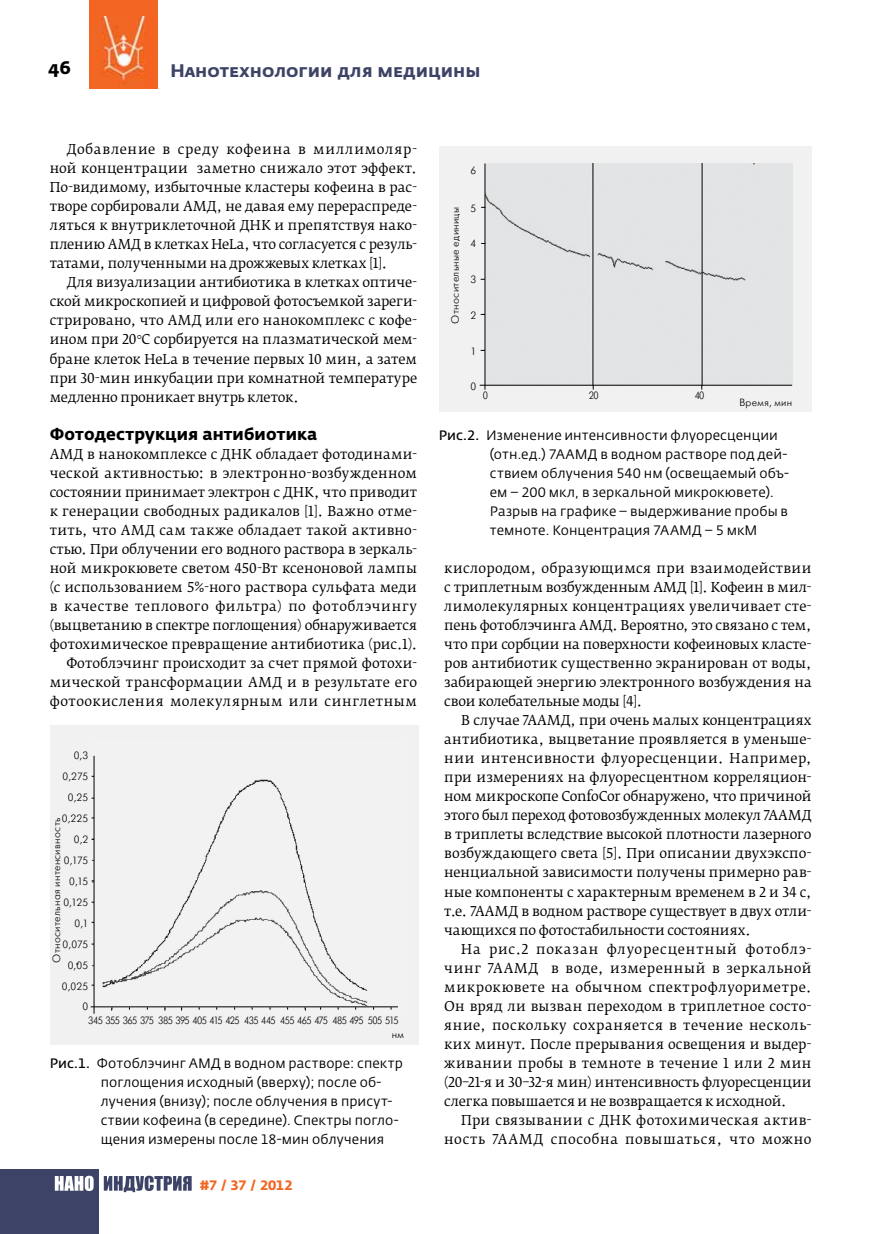
<style>
.page{position:relative;width:881px;height:1234px;background:#fff}
.page>*{position:absolute;margin:0;border:0;box-sizing:border-box;transform-origin:0 0}
.t1{font:700 18px "Fedra Sans Alt Pro";color:#3d4366}
.t2{font:700 18px "Fedra Sans Alt Pro";color:#000}
.t3{font:700 16.5px "Fedra Sans Pro";letter-spacing:.01em;color:#000}
.t4{font:13.5px/19px "Fedra Serif B Pro";letter-spacing:.005em;color:#000;text-align:justify}
.t5{font:13.5px/19px "Fedra Sans Pro";letter-spacing:.01em;color:#000}
.t6{font:13.5px/19px "Fedra Serif B Pro";letter-spacing:.03em;color:#000;text-align:right}
.t7{font:700 13.5px "Fedra Sans Alt Pro";color:#f26522}
.t8{font:10.5px/21px "Futuris Light C";letter-spacing:.02em;color:#000;text-align:right}
.t9{font:10.5px/14.7px "Futuris Light C";letter-spacing:-.065em;color:#000}
.t10{font:10.5px "Futuris Light C";letter-spacing:.02em;color:#000;scale:.91 1}
.s1{font-style:inherit}
</style>
<div class="page">
<div style="left:89px;top:0;width:69px;height:89px;background:#f26522"></div>
<img style="left:94px;top:17px;width:52px;height:67px">
<div style="left:0;top:1169px;width:99px;height:64px;background:#3d4366"></div>
<svg style="left:55px;top:1175px;width:39px;height:15px"></svg>
<svg style="left:104px;top:1175px;width:87px;height:16px"></svg>
<div style="left:438px;top:146px;width:373px;height:265px;background:#f1f1f2"></div>
<div style="left:485px;top:163px;width:307px;height:222px;background:#e3e4e5"></div>
<hr style="left:484px;top:163px;width:1px;height:226px;background:#000">
<hr style="left:479px;top:385px;width:312px;height:1px;background:#000">
<div style="left:50px;top:725px;width:368px;height:319px;background:#f1f1f2"></div>
<img style="left:91px;top:755px;width:307px;height:258px">
<hr style="left:94px;top:755px;width:1px;height:258px;background:#000">
<hr style="left:91px;top:1006px;width:307px;height:1px;background:#000">
<h1 class="t2" style="left:48px;top:56px;width:24px">46</h1>
<h1 class="t1" style="left:170px;top:60px;width:311px">Нанотехнологии для медицины</h1>
<p class="t4" style="left:50px;top:140px;width:369px;text-indent:17px">Добавление в среду кофеина в миллимоляр&shy;ной концентрации заметно снижало этот эффект.<br>По-видимому, избыточные кластеры кофеина в рас&shy;творе сорбировали АМД, не давая ему перераспреде&shy;ляться к внутриклеточной ДНК и препятствуя нако&shy;плению АМД в клетках HeLa, что согласуется с резуль&shy;татами, полученными на дрожжевых клетках [1].</p>
<p class="t4" style="left:50px;top:273px;width:369px;text-indent:17px">Для визуализации антибиотика в клетках оптиче&shy;ской микроскопией и цифровой фотосъемкой зареги&shy;стрировано, что АМД или его нанокомплекс с кофе&shy;ином при 20 С сорбируется на плазматической мем&shy;бране клеток HeLa в течение первых 10 мин, а затем при 30-мин инкубации при комнатной температуре медленно проникает внутрь клеток.</p>
<p class="t3" style="left:50px;top:423px;width:269px">Фотодеструкция антибиотика</p>
<p class="t4" style="left:50px;top:444px;width:369px;text-align:right">АМД в нанокомплексе с ДНК обладает фотодинами&shy;ческой активностью: в электронно-возбужденном состоянии принимает электрон с ДНК, что приводит к генерации свободных радикалов [1]. Важно отме&shy;тить, что АМД сам также обладает такой активно&shy;стью. При облучении его водного раствора в зеркаль&shy;ной микрокювете светом 450-Вт ксеноновой лампы (с использованием 5%-ного раствора сульфата меди в качестве теплового фильтра) по фотоблэчингу (выцветанию в спектре поглощения) обнаруживается фотохимическое превращение антибиотика (рис.1).<br>Фотоблэчинг происходит за счет прямой фотохи&shy;мической трансформации АМД и в результате его фотоокисления молекулярным или синглетным</p>
<p class="t8" style="left:62px;top:744px;width:28px">0,3<br>0,275<br>0,25<br>0,225<br>0,2<br>0,175<br>0,15<br>0,125<br>0,1<br>0,075<br>0,05<br>0,025</p>
<p class="t9" style="left:88px;top:998px;width:312px;text-indent:-6px">0<br>345 355 365 375 385 395 405 415 425 435 445 455 465 475 485 495 505 515</p>
<p class="t8" style="left:392px;top:1023px;width:14px">нм</p>
<p class="t8" style="left:46px;top:962px;width:147px;rotate:-90deg">Относительная интенсивность</p>
<p class="t5" style="left:101px;top:1053px;width:303px;text-indent:-51px"><span class="s1">Рис.1.</span> Фотоблэчинг АМД в водном растворе: спектр поглощения исходный (вверху); после об&shy;лучения (внизу); после облучения в присут&shy;ствии кофеина (в середине). Спектры погло&shy;щения измерены после 18-мин облучения</p>
<p class="t7" style="left:200px;top:1175px;width:94px">#7 / 37 / 2012</p>
<p class="t8" style="left:445px;top:323px;width:118px;rotate:-90deg">Относительные единицы</p>
<p class="t8" style="left:470px;top:160px;width:7px">6</p>
<p class="t8" style="left:470px;top:198px;width:7px">5</p>
<p class="t8" style="left:470px;top:234px;width:7px">4</p>
<p class="t8" style="left:470px;top:269px;width:7px">3</p>
<p class="t8" style="left:470px;top:305px;width:7px">2</p>
<p class="t8" style="left:470px;top:341px;width:7px">1</p>
<p class="t8" style="left:470px;top:375px;width:7px">0</p>
<p class="t10" style="left:483px;top:390px;width:7px">0</p>
<p class="t10" style="left:588px;top:390px;width:12px">20</p>
<p class="t10" style="left:694px;top:390px;width:12px">40</p>
<p class="t8" style="left:739px;top:392px;width:54px">Время, мин</p>
<p class="t5" style="left:489px;top:425px;width:301px;text-indent:-51px"><span class="s1">Рис.2.</span> Изменение интенсивности флуоресценции (отн.ед.) 7ААМД в водном растворе под дей&shy;ствием облучения 540 нм (освещаемый объ&shy;ем – 200 мкл, в зеркальной микрокювете).<br>Разрыв на графике – выдерживание пробы в темноте. Концентрация 7ААМД – 5 мкМ</p>
<p class="t4" style="left:444px;top:558px;width:369px">кислородом, образующимся при взаимодействии с триплетным возбужденным АМД [1]. Кофеин в мил&shy;лимолекулярных концентрациях увеличивает сте&shy;пень фотоблэчинга АМД. Вероятно, это связано с тем, что при сорбции на поверхности кофеиновых класте&shy;ров антибиотик существенно экранирован от воды, забирающей энергию электронного возбуждения на свои колебательные моды [4].</p>
<p class="t4" style="left:444px;top:710px;width:369px;text-indent:17px">В случае 7ААМД, при очень малых концентрациях антибиотика, выцветание проявляется в уменьше&shy;нии интенсивности флуоресценции. Например, при измерениях на флуоресцентном корреляцион&shy;ном микроскопе ConfoCor обнаружено, что причиной этого был переход фотовозбужденных молекул 7ААМД в триплеты вследствие высокой плотности лазерного возбуждающего света [5]. При описании двухэкспо&shy;ненциальной зависимости получены примерно рав&shy;ные компоненты с характерным временем в 2 и 34 с, т.е. 7ААМД в водном растворе существует в двух отли&shy;чающихся по фотостабильности состояниях.</p>
<p class="t4" style="left:444px;top:939px;width:369px;text-indent:17px">На рис.2 показан флуоресцентный фотоблэ&shy;чинг 7ААМД в воде, измеренный в зеркальной микрокювете на обычном спектрофлуориметре.<br>Он вряд ли вызван переходом в триплетное состо&shy;яние, поскольку сохраняется в течение несколь&shy;ких минут. После прерывания освещения и выдер&shy;живании пробы в темноте в течение 1 или 2 мин (20–21-я и 30–32-я мин) интенсивность флуоресценции слегка повышается и не возвращается к исходной.</p>
<p class="t6" style="left:444px;top:1110px;width:369px">При связывании с ДНК фотохимическая актив&shy;ность 7ААМД способна повышаться, что можно</p>
</div>
